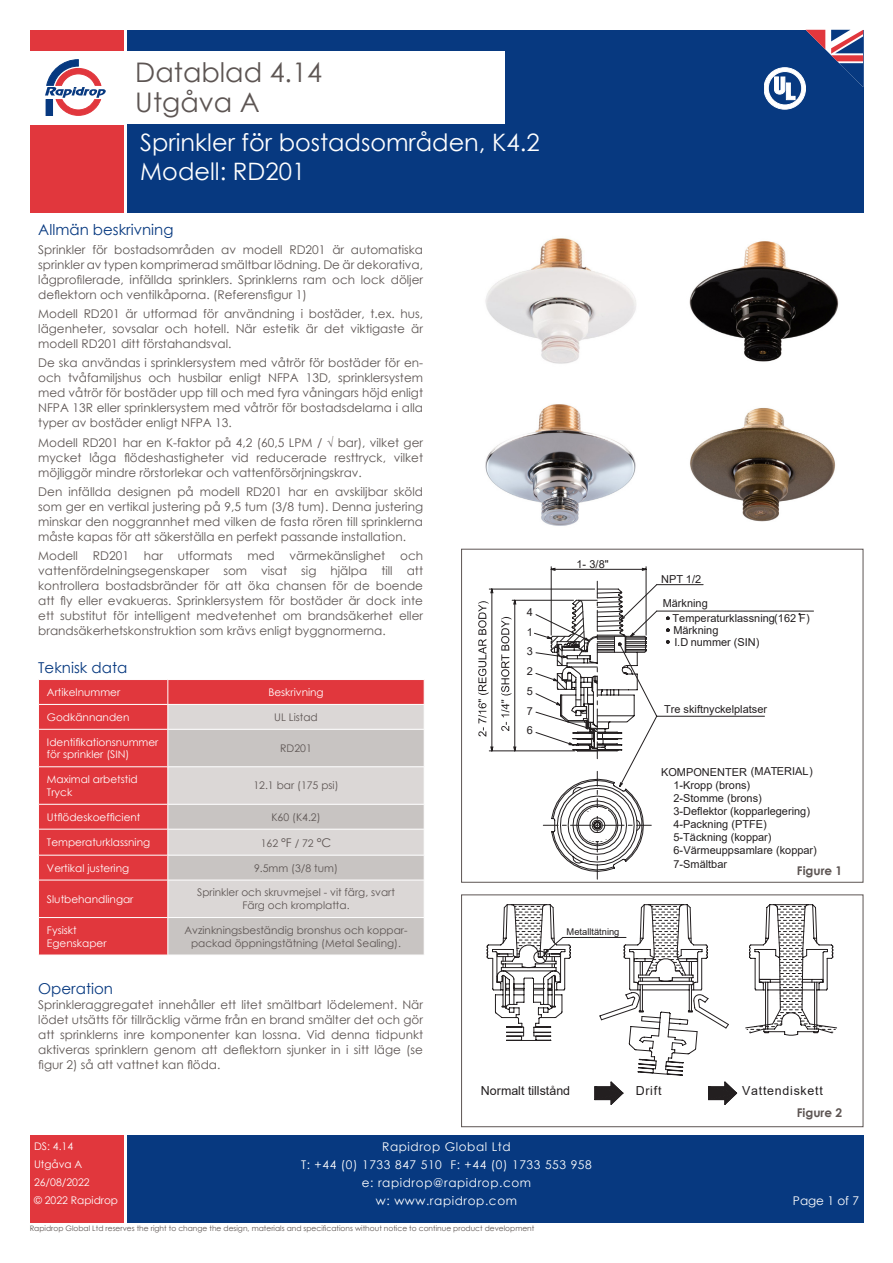
<style>
.page{position:relative;width:893px;height:1263px;background:#fff}
.page>*{position:absolute;margin:0;border:0;box-sizing:border-box;transform-origin:0 0}
.t1{font:27px/30px "Century Gothic";color:#5d5553}
.t2{font:24px/28.8px "Century Gothic";color:#fff}
.t3{font:15px "Century Gothic";color:#073980}
.t4{font:12.45px "Arial";letter-spacing:.06em;color:#231f20}
.t5{font:12.45px "Arial";color:#231f20}
.t6{font:12px/15px "Century Gothic";color:#5d5553;text-align:justify}
.t7{font:12px/18px "Century Gothic";letter-spacing:.05em;color:#fff;text-align:center}
.t8{font:700 12px "Century Gothic";color:#5d5553}
.t9{font:10.95px/13.2px "Arial";color:#231f20}
.t10{font:10.5px/18px "Century Gothic";color:#fff}
.t11{font:10.5px/12.6px "Century Gothic";color:#5d5553;text-align:center}
.t12{font:9.3px "Arial";color:#231f20}
.t13{font:7.5px "Century Gothic";color:#5d5553}
.s1{font-size:12px}
</style>
<div class="page">
<div style="left:30px;top:30px;width:93px;height:183px;background:#e1373d"></div>
<div style="left:30px;top:52px;width:93px;height:73px;background:#fff"></div>
<div style="left:30px;top:1135px;width:93px;height:88px;background:#e1373d"></div>
<div style="left:127px;top:1135px;width:736px;height:88px;background:#073980"></div>
<div style="left:127px;top:30px;width:736px;height:183px;background:#073980"></div>
<svg style="left:45px;top:59px;width:61px;height:57px"></svg>
<div style="left:127px;top:52px;width:378px;height:72px;background:#fff"></div>
<svg style="left:764px;top:30px;width:99px;height:79px"></svg>
<svg style="left:38px;top:679px;width:387px;height:276px;background:#d99698"></svg>
<hr style="left:168px;top:880px;width:1px;height:37px;background:#fff">
<hr style="left:168px;top:918px;width:1px;height:37px;background:#fff">
<div style="left:461px;top:549px;width:402px;height:333px;border:1px solid #5d5553"></div>
<svg style="left:487px;top:904px;width:349px;height:201px"></svg>
<div style="left:461px;top:895px;width:402px;height:232px;border:1px solid #5d5553"></div>
<img style="left:485px;top:404px;width:151px;height:122px">
<img style="left:689px;top:241px;width:150px;height:281px">
<img style="left:485px;top:238px;width:151px;height:126px">
<svg style="left:478px;top:566px;width:323px;height:313px"></svg>
<div style="left:591px;top:833px;width:7px;height:8px;background:#fff"></div>
<h1 class="t1" style="left:135px;top:56px;width:188px">Datablad 4.14<br>Utgåva A</h1>
<h2 class="t2" style="left:140px;top:127px;width:401px">Sprinkler för bostadsområden, K4.2<br>Modell: RD201</h2>
<p class="t3" style="left:38px;top:219px;width:137px">Allmän beskrivning</p>
<p class="t6" style="left:38px;top:242px;width:386px">Sprinkler för bostadsområden av modell RD201 är automatiska sprinkler av typen komprimerad smältbar lödning. De är dekorativa, lågprofilerade, infällda sprinklers. Sprinklerns ram och lock döljer deflektorn och ventilkåporna. (Referensfigur 1)</p>
<p class="t6" style="left:38px;top:306px;width:386px">Modell RD201 är utformad för användning i bostäder, t.ex. hus, lägenheter, sovsalar och hotell. När estetik är det viktigaste är modell RD201 ditt förstahandsval.</p>
<p class="t6" style="left:38px;top:355px;width:386px">De ska användas i sprinklersystem med våtrör för bostäder för en&shy;och tvåfamiljshus och husbilar enligt NFPA 13D, sprinklersystem med våtrör för bostäder upp till och med fyra våningars höjd enligt NFPA 13R eller sprinklersystem med våtrör för bostadsdelarna i alla typer av bostäder enligt NFPA 13.</p>
<p class="t6" style="left:38px;top:434px;width:386px">Modell RD201 har en K-faktor på 4,2 (60,5 LPM / √ bar), vilket ger mycket låga flödeshastigheter vid reducerade resttryck, vilket möjliggör mindre rörstorlekar och vattenförsörjningskrav.</p>
<p class="t6" style="left:38px;top:484px;width:386px">Den infällda designen på modell RD201 har en avskiljbar sköld som ger en vertikal justering på 9,5 tum (3/8 tum). Denna justering minskar den noggrannhet med vilken de fasta rören till sprinklerna måste kapas för att säkerställa en perfekt passande installation.</p>
<p class="t6" style="left:38px;top:548px;width:386px">Modell RD201 har utformats med värmekänslighet och vattenfördelningsegenskaper som visat sig hjälpa till att kontrollera bostadsbränder för att öka chansen för de boende att fly eller evakueras. Sprinklersystem för bostäder är dock inte ett substitut för intelligent medvetenhet om brandsäkerhet eller brandsäkerhetskonstruktion som krävs enligt byggnormerna.</p>
<p class="t3" style="left:38px;top:657px;width:91px">Teknisk data</p>
<p class="t10" style="left:47px;top:683px;width:75px">Artikelnummer</p>
<p class="t10" style="left:268px;top:683px;width:57px">Beskrivning</p>
<p class="t10" style="left:47px;top:708px;width:84px">Godkännanden</p>
<p class="t11" style="left:274px;top:710px;width:45px">UL Listad</p>
<p class="t10" style="left:47px;top:735px;width:113px;line-height:12.6px">Identifikationsnummer för sprinkler (SIN)</p>
<p class="t11" style="left:280px;top:742px;width:33px">RD201</p>
<p class="t10" style="left:47px;top:770px;width:92px">Maximal arbetstid</p>
<p class="t10" style="left:47px;top:783px;width:27px">Tryck</p>
<p class="t11" style="left:253px;top:779px;width:87px">12.1 bar (175 psi)</p>
<p class="t10" style="left:47px;top:808px;width:95px">Utflödeskoefficient</p>
<p class="t11" style="left:271px;top:810px;width:51px">K60 (K4.2)</p>
<p class="t10" style="left:47px;top:833px;width:105px">Temperaturklassning</p>
<p class="t11" style="left:261px;top:836px;width:72px">162 <span class="s1">°F</span> / 72 <span class="s1">°C</span></p>
<p class="t10" style="left:47px;top:858px;width:84px">Vertikal justering</p>
<p class="t11" style="left:254px;top:861px;width:85px">9.5mm (3/8 tum)</p>
<p class="t10" style="left:47px;top:890px;width:88px">Slutbehandlingar</p>
<p class="t11" style="left:197px;top:886px;width:199px">Sprinkler och skruvmejsel - vit färg, svart</p>
<p class="t11" style="left:242px;top:899px;width:109px">Färg och kromplatta.</p>
<p class="t10" style="left:47px;top:921px;width:31px">Fysiskt</p>
<p class="t10" style="left:47px;top:933px;width:61px">Egenskaper</p>
<p class="t11" style="left:184px;top:924px;width:225px">Avzinkningsbeständig bronshus och koppar&shy;packad öppningstätning (Metal Sealing).</p>
<p class="t3" style="left:38px;top:978px;width:76px">Operation</p>
<p class="t6" style="left:38px;top:996px;width:386px">Sprinkleraggregatet innehåller ett litet smältbart lödelement. När lödet utsätts för tillräcklig värme från en brand smälter det och gör att sprinklerns inre komponenter kan lossna. Vid denna tidpunkt aktiveras sprinklern genom att deflektorn sjunker in i sitt läge (se figur 2) så att vattnet kan flöda.</p>
<p class="t9" style="left:527px;top:602px;width:8px;line-height:19.8px">4<br>1</p>
<p class="t9" style="left:527px;top:665px;width:8px">2</p>
<p class="t9" style="left:527px;top:645px;width:8px">3</p>
<p class="t9" style="left:527px;top:681px;width:8px;line-height:19.8px;text-align:justify">5<br>7<br>6</p>
<p class="t9" style="left:576px;top:557px;width:34px">1- 3/8"</p>
<p class="t12" style="left:567px;top:925px;width:54px">Metalltätning</p>
<p class="t9" style="left:661px;top:572px;width:42px">NPT 1/2</p>
<p class="t9" style="left:673px;top:612px;width:139px;line-height:11.9px">Temperaturklassning(162 F)<br>Märkning<br>I.D nummer (SIN)</p>
<p class="t9" style="left:663px;top:596px;width:47px">Märkning</p>
<p class="t9" style="left:664px;top:703px;width:104px">Tre skiftnyckelplatser</p>
<p class="t9" style="left:673px;top:765px;width:141px;text-indent:-12px">KOMPONENTER (MATERIAL)<br>1-Kropp (brons)<br>2-Stomme (brons)<br>3-Deflektor (kopparlegering)<br>4-Packning (PTFE)</p>
<p class="t9" style="left:673px;top:857px;width:55px">7-Smältbar</p>
<p class="t9" style="left:673px;top:831px;width:100px">5-Täckning (koppar)</p>
<p class="t9" style="left:673px;top:844px;width:145px">6-Värmeuppsamlare (koppar)</p>
<p class="t8" style="left:797px;top:862px;width:47px">Figure 1</p>
<p class="t10" style="left:34px;top:1137px;width:86px">DS: 4.14<br>Utgåva A<br>26/08/2022<br>© 2022 Rapidrop</p>
<p class="t5" style="left:481px;top:1082px;width:91px">Normalt tillstånd</p>
<p class="t4" style="left:636px;top:1082px;width:27px">Drift</p>
<p class="t4" style="left:742px;top:1082px;width:82px">Vattendiskett</p>
<p class="t8" style="left:797px;top:1103px;width:47px">Figure 2</p>
<p class="t7" style="left:301px;top:1138px;width:292px">Rapidrop Global Ltd<br>T: +44 (0) 1733 847 510 F: +44 (0) 1733 553 958 e: rapidrop@rapidrop.com<br>w: www.rapidrop.com</p>
<p class="t7" style="left:793px;top:1192px;width:68px">Page 1 of 7</p>
<p class="t13" style="left:30px;top:1223px;width:506px">Rapidrop Global Ltd reserves the right to change the design, materials and specifications without notice to continue product development</p>
</div>
